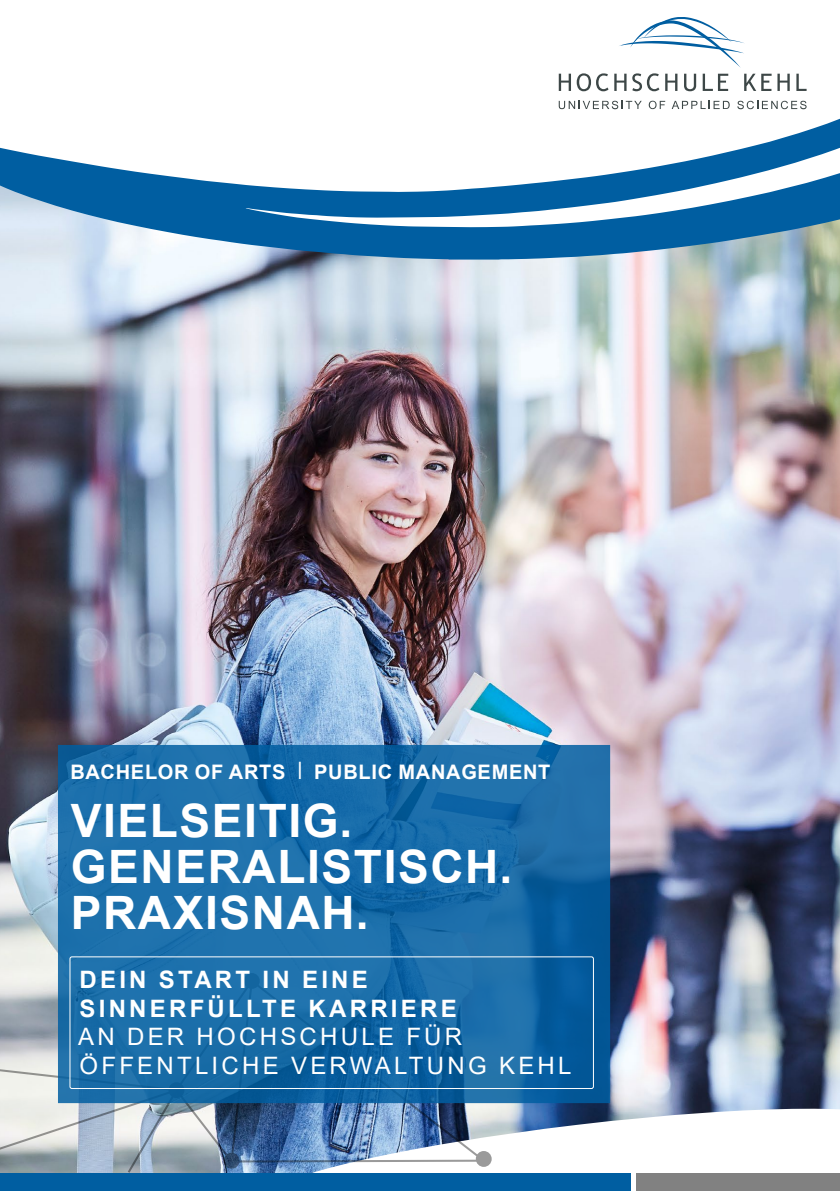
<style>
.page{position:relative;width:840px;height:1191px;background:#fff}
.page>*{position:absolute;margin:0;border:0;box-sizing:border-box;transform-origin:0 0}
.t1{font:700 46px/46px "Arial";letter-spacing:.035em;color:#fff}
.t2{font:24px/28.8px "Arial";letter-spacing:.135em;color:#fff}
.t3{font:700 24px/28.8px "Arial";letter-spacing:.135em;color:#fff}
.t4{font:700 20px "Arial";letter-spacing:.035em;color:#fff}
.s1{font-weight:400;font-size:24px}
</style>
<div class="page">
<img style="left:0;top:259px;width:839px;height:844px">
<svg style="left:489px;top:1103px;width:350px;height:34px"></svg>
<div style="left:475px;top:1151px;width:16px;height:15px;border:2px solid #818181;border-radius:50%"></div>
<img style="left:0;top:978px;width:489px;height:195px">
<svg style="left:0;top:1087px;width:179px;height:86px;background:#c0c8ce"></svg>
<svg style="left:229px;top:1103px;width:25px;height:60px"></svg>
<div style="left:0;top:1173px;width:630px;height:18px;background:#005ea1"></div>
<div style="left:635px;top:1173px;width:204px;height:18px;background:#818181"></div>
<svg style="left:0;top:103px;width:839px;height:156px"></svg>
<svg style="left:58px;top:745px;width:551px;height:358px;background:#186ba7"></svg>
<div style="left:70px;top:956px;width:523px;height:132px;border:1px solid #fff;border-radius:2px"></div>
<svg style="left:558px;top:74px;width:12px;height:17px"></svg>
<svg style="left:576px;top:73px;width:32px;height:18px"></svg>
<svg style="left:777px;top:74px;width:12px;height:17px"></svg>
<svg style="left:796px;top:74px;width:10px;height:17px"></svg>
<svg style="left:558px;top:101px;width:83px;height:8px"></svg>
<svg style="left:648px;top:101px;width:16px;height:8px"></svg>
<svg style="left:671px;top:101px;width:58px;height:8px"></svg>
<svg style="left:737px;top:101px;width:69px;height:8px"></svg>
<svg style="left:614px;top:17px;width:157px;height:74px"></svg>
<p class="t4" style="left:70px;top:758px;width:481px">BACHELOR OF ARTS <span class="s1">I</span> PUBLIC MANAGEMENT</p>
<h1 class="t1" style="left:71px;top:798px;width:442px">VIELSEITIG.<br>GENERALISTISCH.<br>PRAXISNAH.</h1>
<p class="t3" style="left:79px;top:965px;width:378px">DEIN START IN EINE<br>SINNERFÜLLTE KARRIERE</p>
<p class="t2" style="left:78px;top:1022px;width:494px">AN DER HOCHSCHULE FÜR<br>ÖFFENTLICHE VERWALTUNG KEHL</p>
</div>
